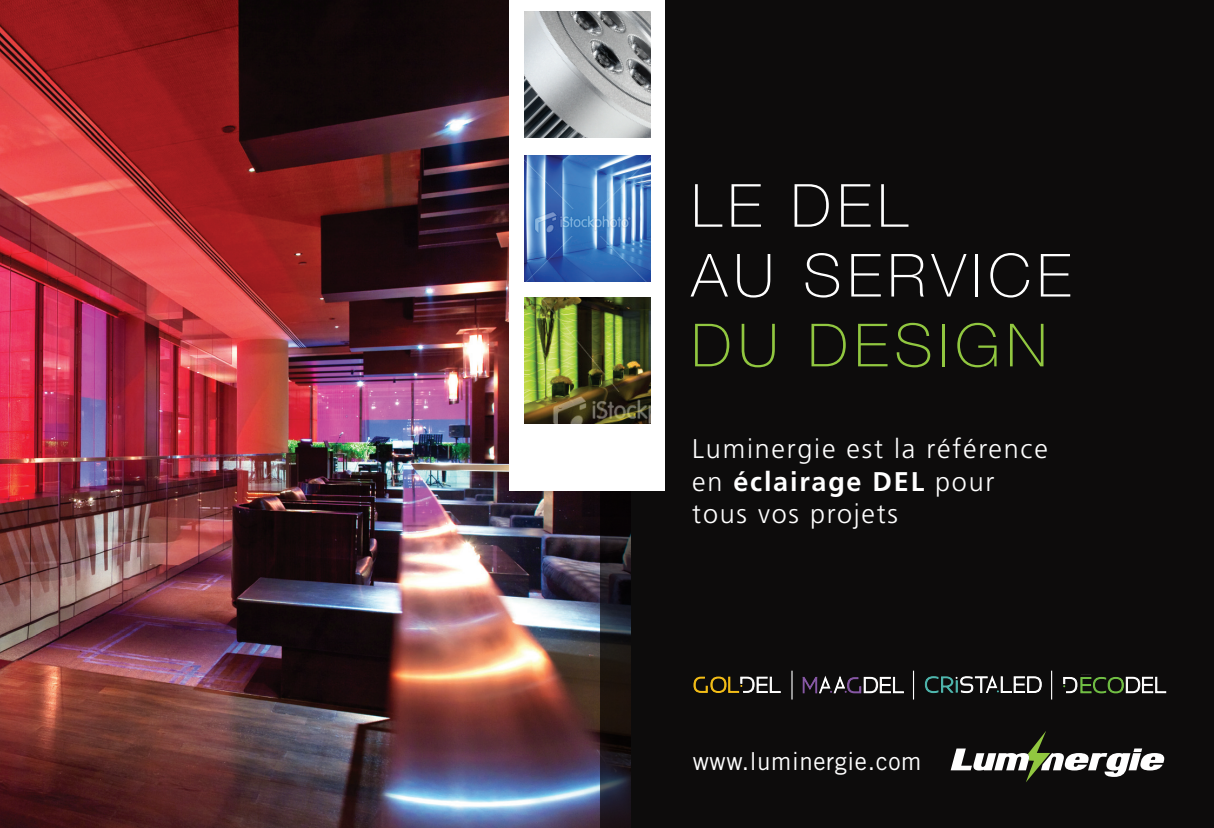
<style>
.page{position:relative;width:1214px;height:828px;background:#fff}
.page>*{position:absolute;margin:0;border:0;box-sizing:border-box;transform-origin:0 0}
.t1{font:100 59.62px/69.8px "Helvetica Neue";letter-spacing:.1em;color:#fff}
.t2{font:100 59.62px "Helvetica Neue";letter-spacing:.1em;color:#91c740}
.t3{font:300 27px/32.4px "Frutiger";letter-spacing:.065em;color:#fff}
.t4{font:24.75px "Trade Gothic";letter-spacing:.025em;color:#fff}
.s1{font-weight:700}
</style>
<div class="page">
<img style="left:0;top:0;width:600px;height:828px">
<div style="left:600px;top:0;width:614px;height:828px;background:#0d0c0c"></div>
<svg style="left:951px;top:731px;width:213px;height:51px"></svg>
<div style="left:509px;top:0;width:156px;height:490px;background:#fff"></div>
<img style="left:524px;top:11px;width:126px;height:126px">
<img style="left:524px;top:298px;width:126px;height:126px">
<img style="left:524px;top:155px;width:126px;height:126px">
<svg style="left:694px;top:676px;width:86px;height:17px"></svg>
<svg style="left:803px;top:676px;width:101px;height:17px"></svg>
<svg style="left:925px;top:675px;width:116px;height:18px"></svg>
<svg style="left:1063px;top:674px;width:103px;height:19px"></svg>
<svg style="left:791px;top:670px;width:1px;height:29px"></svg>
<svg style="left:913px;top:670px;width:1px;height:29px"></svg>
<svg style="left:1051px;top:670px;width:1px;height:29px"></svg>
<h1 class="t1" style="left:691px;top:170px;width:381px">LE DEL<br>AU SERVICE</h1>
<h1 class="t2" style="left:691px;top:311px;width:358px">DU DESIGN</h1>
<p class="t3" style="left:692px;top:433px;width:357px">Luminergie est la référence en <span class="s1">éclairage DEL</span> pour tous vos projets</p>
<p class="t4" style="left:693px;top:746px;width:230px">www.luminergie.com</p>
</div>
